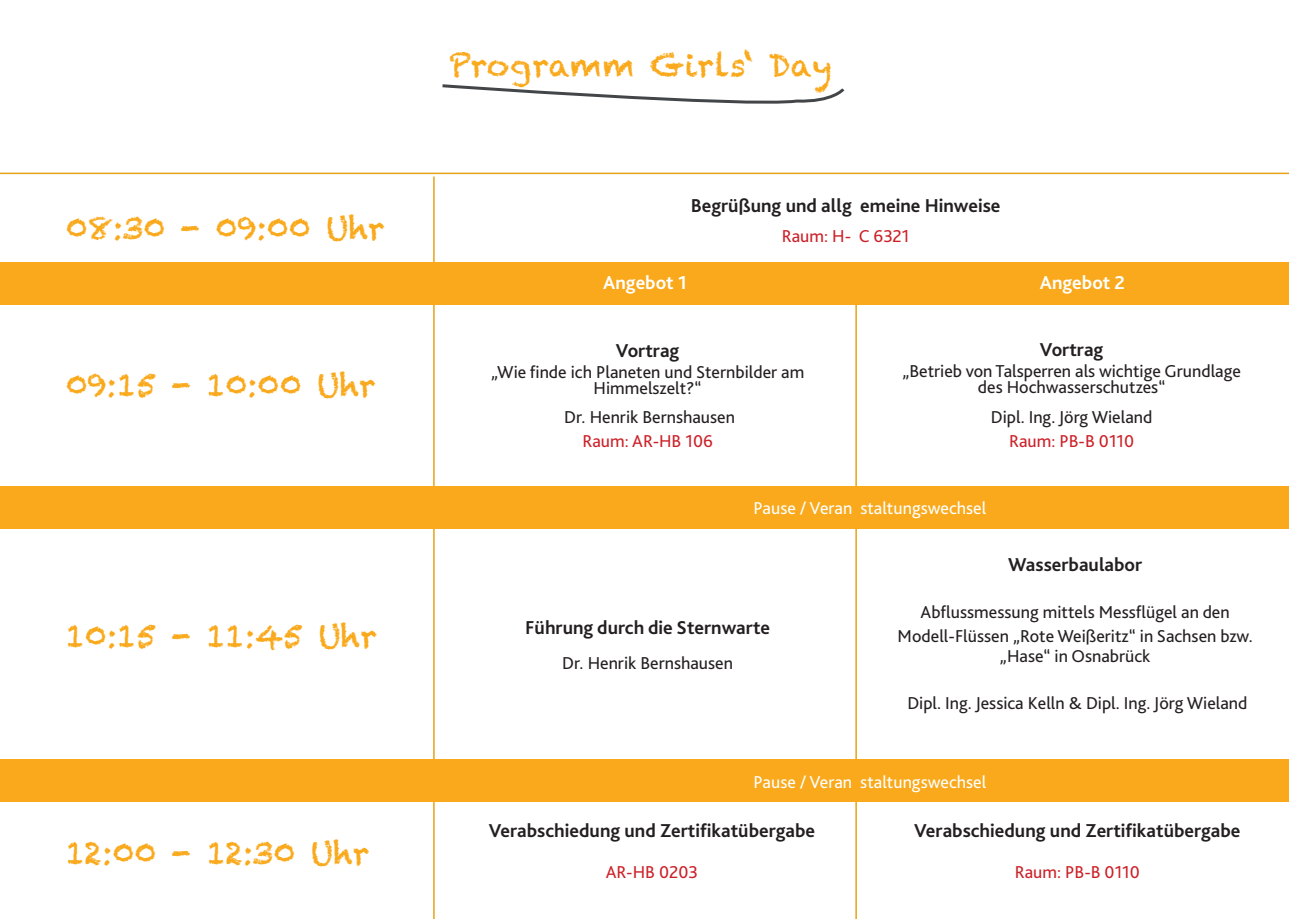
<style>
.page{position:relative;width:1289px;height:919px;background:#fff}
.page>*{position:absolute;margin:0;border:0;box-sizing:border-box;transform-origin:0 0}
.t1{font:31.5px "Chalkduster";color:#f9a91b}
.t2{font:700 19.5px "Bliss 2";color:#231f20}
.t3{font:700 19.5px "Bliss 2";color:#fff}
.t4{font:18px/24px "Bliss 2";color:#231f20;text-align:center}
.t5{font:18px "Bliss 2";color:#fff}
.t6{font:18px "Bliss 2";color:#cb2128}
.s1{color:#cb2128}
</style>
<div class="page">
<hr style="left:433px;top:176px;width:1px;height:742px;background:#e7a317">
<hr style="left:855px;top:291px;width:1px;height:627px;background:#e7a317">
<div style="left:0;top:759px;width:1288px;height:43px;background:#f9a91b"></div>
<div style="left:0;top:486px;width:1288px;height:43px;background:#f9a91b"></div>
<div style="left:0;top:261px;width:1288px;height:43px;background:#f9a91b"></div>
<svg style="left:442px;top:84px;width:403px;height:20px"></svg>
<hr style="left:0;top:173px;width:1288px;height:1px;background:#e7a317">
<p class="t1" style="left:66px;top:210px;width:320px">08:30 - 09:00 Uhr</p>
<p class="t1" style="left:66px;top:367px;width:311px">09:15 - 10:00 Uhr</p>
<p class="t1" style="left:66px;top:617px;width:312px">10:15 - 11:45 Uhr</p>
<p class="t1" style="left:66px;top:834px;width:305px">12:00 - 12:30 Uhr</p>
<p class="t1" style="left:449px;top:47px;width:384px">Programm Girls‘ Day</p>
<p class="t2" style="left:690px;top:193px;width:311px">Begrüßung und allg emeine Hinweise</p>
<p class="t6" style="left:781px;top:225px;width:129px">Raum: H- C 6321</p>
<p class="t3" style="left:603px;top:270px;width:85px">Angebot 1</p>
<p class="t3" style="left:1039px;top:270px;width:87px">Angebot 2</p>
<p class="t2" style="left:616px;top:338px;width:65px">Vortrag</p>
<p class="t4" style="left:491px;top:359px;width:315px">„Wie finde ich Planeten und Sternbilder am</p>
<p class="t4" style="left:593px;top:375px;width:110px">Himmelszelt?“</p>
<p class="t4" style="left:564px;top:405px;width:172px">Dr. Henrik Bernshausen<br><span class="s1">Raum: AR-HB 106</span></p>
<p class="t2" style="left:1039px;top:337px;width:65px">Vortrag</p>
<p class="t4" style="left:902px;top:362px;width:340px;line-height:16.5px">„Betrieb von Talsperren als wichtige Grundlage des Hochwasserschutzes“</p>
<p class="t4" style="left:990px;top:404px;width:163px">Dipl. Ing. Jörg Wieland<br><span class="s1">Raum: PB-B 0110</span></p>
<p class="t5" style="left:753px;top:497px;width:234px">Pause / Veran staltungswechsel</p>
<p class="t2" style="left:525px;top:615px;width:246px">Führung durch die Sternwarte</p>
<p class="t4" style="left:562px;top:650px;width:172px">Dr. Henrik Bernshausen</p>
<p class="t2" style="left:1008px;top:552px;width:136px">Wasserbaulabor</p>
<p class="t4" style="left:920px;top:600px;width:310px">Abflussmessung mittels Messflügel an den</p>
<p class="t4" style="left:897px;top:626px;width:357px;line-height:19.5px">Modell-Flüssen „Rote Weißeritz“ in Sachsen bzw. „Hase“ in Osnabrück</p>
<p class="t4" style="left:907px;top:690px;width:342px">Dipl. Ing. Jessica Kelln &amp; Dipl. Ing. Jörg Wieland</p>
<p class="t5" style="left:753px;top:770px;width:234px">Pause / Veran staltungswechsel</p>
<p class="t2" style="left:488px;top:817px;width:328px">Verabschiedung und Zertifikatübergabe</p>
<p class="t6" style="left:606px;top:860px;width:94px">AR-HB 0203</p>
<p class="t2" style="left:914px;top:818px;width:328px">Verabschiedung und Zertifikatübergabe</p>
<p class="t6" style="left:1014px;top:861px;width:127px">Raum: PB-B 0110</p>
</div>
